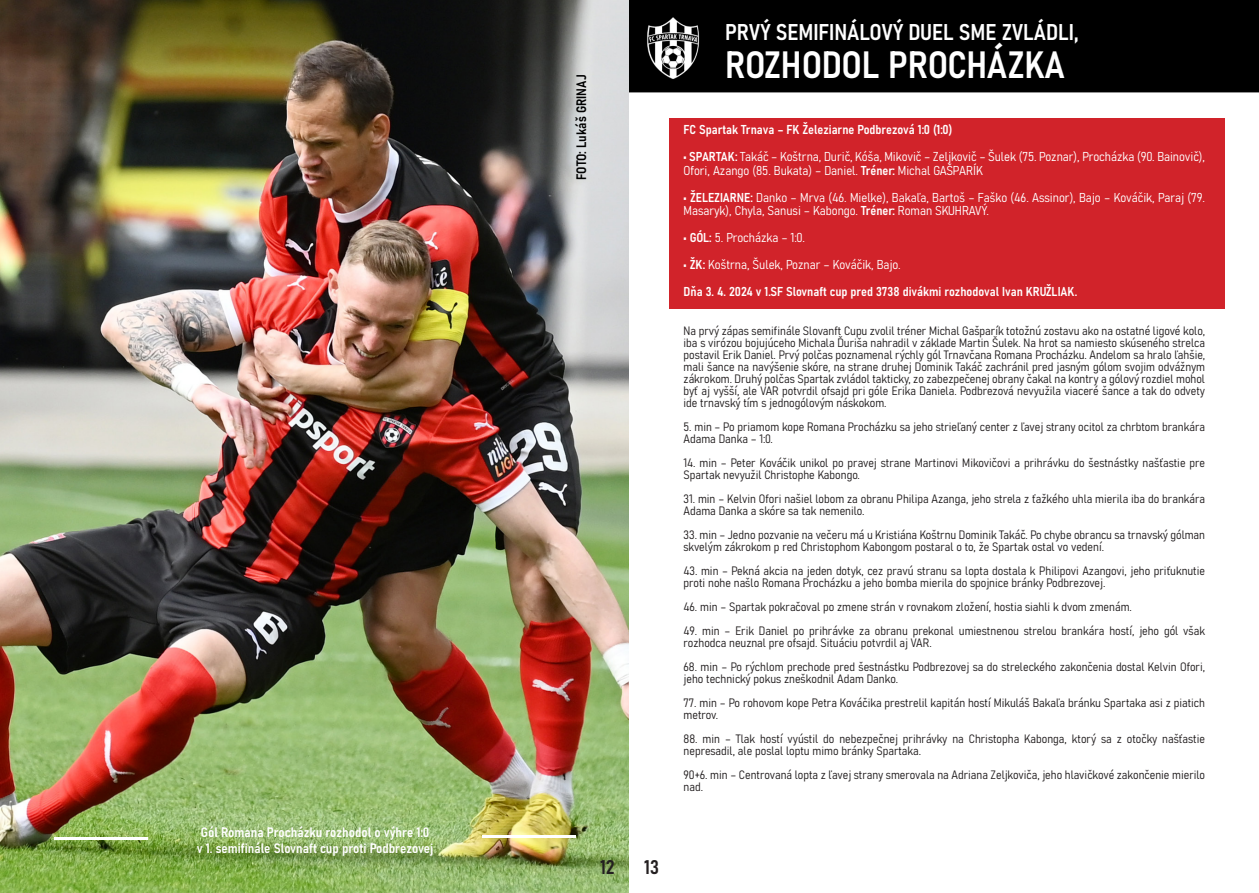
<style>
.page{position:relative;width:1259px;height:893px;background:#fff}
.page>*{position:absolute;margin:0;border:0;box-sizing:border-box;transform-origin:0 0}
.t1{font:37.5px "Bahnschrift";letter-spacing:-.01em;color:#fff}
.t2{font:22.5px "Bahnschrift";color:#fff}
.t3{font:19.5px "Bahnschrift";color:#231f20}
.t4{font:13.5px "Bahnschrift";color:#fff}
.t5{font:13.5px "Bahnschrift";color:#000}
.t6{font:12.75px/13.5px "Bahnschrift";color:#fff}
.t7{font:12px/12px "Bahnschrift";color:#231f20}
</style>
<div class="page">
<img style="left:0;top:0;width:629px;height:893px">
<div style="left:629px;top:0;width:630px;height:93px;background:#000"></div>
<div style="left:669px;top:118px;width:556px;height:191px;background:#d1232a"></div>
<hr style="left:483px;top:835px;width:93px;height:3px;background:#fff">
<hr style="left:54px;top:837px;width:93px;height:2px;background:#fff">
<p class="t4" style="left:201px;top:821px;width:230px">Gól Romana Procházku rozhodol o výhre 1:0</p>
<p class="t4" style="left:197px;top:838px;width:238px">v 1. semifinále Slovnaft cup proti Podbrezovej</p>
<p class="t5" style="left:571px;top:180px;width:107px;rotate:-90deg">FOTO: Lukáš GRINAJ</p>
<p class="t2" style="left:725px;top:15px;width:355px">PRVÝ SEMIFINÁLOVÝ DUEL SME ZVLÁDLI,</p>
<p class="t1" style="left:725px;top:36px;width:341px">ROZHODOL PROCHÁZKA</p>
<p class="t6" style="left:683px;top:122px;width:270px">FC Spartak Trnava – FK Železiarne Podbrezová 1:0 (1:0)</p>
<p class="t6" style="left:683px;top:149px;width:523px">• SPARTAK: Takáč – Koštrna, Durič, Kóša, Mikovič – Zeljkovič – Šulek (75. Poznar), Procházka (90. Bainovič),<br>Ofori, Azango (85. Bukata) – Daniel. Tréner: Michal GAŠPARÍK</p>
<p class="t6" style="left:683px;top:190px;width:523px">• ŽELEZIARNE: Danko – Mrva (46. Mielke), Bakaľa, Bartoš – Faško (46. Assinor), Bajo – Kováčik, Paraj (79.<br>Masaryk), Chyla, Sanusi – Kabongo. Tréner: Roman SKUHRAVÝ.</p>
<p class="t6" style="left:683px;top:230px;width:123px">• GÓL: 5. Procházka – 1:0.</p>
<p class="t6" style="left:683px;top:257px;width:219px">• ŽK: Koštrna, Šulek, Poznar – Kováčik, Bajo.</p>
<p class="t6" style="left:683px;top:284px;width:395px">Dňa 3. 4. 2024 v 1.SF Slovnaft cup pred 3738 divákmi rozhodoval Ivan KRUŽLIAK.</p>
<p class="t7" style="left:683px;top:324px;width:523px;text-align:justify">Na prvý zápas semifinále Slovanft Cupu zvolil tréner Michal Gašparík totožnú zostavu ako na ostatné ligové kolo, iba s virózou bojujúceho Michala Ďuriša nahradil v základe Martin Šulek. Na hrot sa namiesto skúseného strelca postavil Erik Daniel. Prvý polčas poznamenal rýchly gól Trnavčana Romana Procházku. Andelom sa hralo ľahšie, mali šance na navýšenie skóre, na strane druhej Dominik Takáč zachránil pred jasným gólom svojim odvážnym zákrokom. Druhý polčas Spartak zvládol takticky, zo zabezpečenej obrany čakal na kontry a gólový rozdiel mohol byť aj vyšší, ale VAR potvrdil ofsajd pri góle Erika Daniela. Podbrezová nevyužila viaceré šance a tak do odvety ide trnavský tím s jednogólovým náskokom.</p>
<p class="t7" style="left:683px;top:420px;width:523px">5. min – Po priamom kope Romana Procházku sa jeho strieľaný center z ľavej strany ocitol za chrbtom brankára<br>Adama Danka – 1:0.</p>
<p class="t7" style="left:683px;top:456px;width:523px">14. min – Peter Kováčik unikol po pravej strane Martinovi Mikovičovi a prihrávku do šestnástky našťastie pre<br>Spartak nevyužil Christophe Kabongo.</p>
<p class="t7" style="left:683px;top:492px;width:523px">31. min – Kelvin Ofori našiel lobom za obranu Philipa Azanga, jeho strela z ťažkého uhla mierila iba do brankára<br>Adama Danka a skóre sa tak nemenilo.</p>
<p class="t7" style="left:683px;top:528px;width:523px">33. min – Jedno pozvanie na večeru má u Kristiána Koštrnu Dominik Takáč. Po chybe obrancu sa trnavský gólman skvelým zákrokom p red Christophom Kabongom postaral o to, že Spartak ostal vo vedení.</p>
<p class="t7" style="left:683px;top:564px;width:523px">43. min – Pekná akcia na jeden dotyk, cez pravú stranu sa lopta dostala k Philipovi Azangovi, jeho priťuknutie proti nohe našlo Romana Procházku a jeho bomba mierila do spojnice bránky Podbrezovej.</p>
<p class="t7" style="left:683px;top:600px;width:450px">46. min – Spartak pokračoval po zmene strán v rovnakom zložení, hostia siahli k dvom zmenám.</p>
<p class="t7" style="left:683px;top:624px;width:523px">49. min – Erik Daniel po prihrávke za obranu prekonal umiestnenou strelou brankára hostí, jeho gól však rozhodca neuznal pre ofsajd. Situáciu potvrdil aj VAR.</p>
<p class="t7" style="left:683px;top:660px;width:523px">68. min – Po rýchlom prechode pred šestnástku Podbrezovej sa do streleckého zakončenia dostal Kelvin Ofori, jeho technický pokus zneškodnil Adam Danko.</p>
<p class="t7" style="left:683px;top:696px;width:523px">77. min – Po rohovom kope Petra Kováčika prestrelil kapitán hostí Mikuláš Bakaľa bránku Spartaka asi z piatich metrov.</p>
<p class="t7" style="left:683px;top:732px;width:523px">88. min – Tlak hostí vyústil do nebezpečnej prihrávky na Christopha Kabonga, ktorý sa z otočky našťastie nepresadil, ale poslal loptu mimo bránky Spartaka.</p>
<p class="t7" style="left:683px;top:768px;width:523px">90+6. min – Centrovaná lopta z ľavej strany smerovala na Adriana Zeljkoviča, jeho hlavičkové zakončenie mierilo nad.</p>
<p class="t3" style="left:600px;top:852px;width:16px">12</p>
<p class="t3" style="left:644px;top:852px;width:16px">13</p>
</div>
